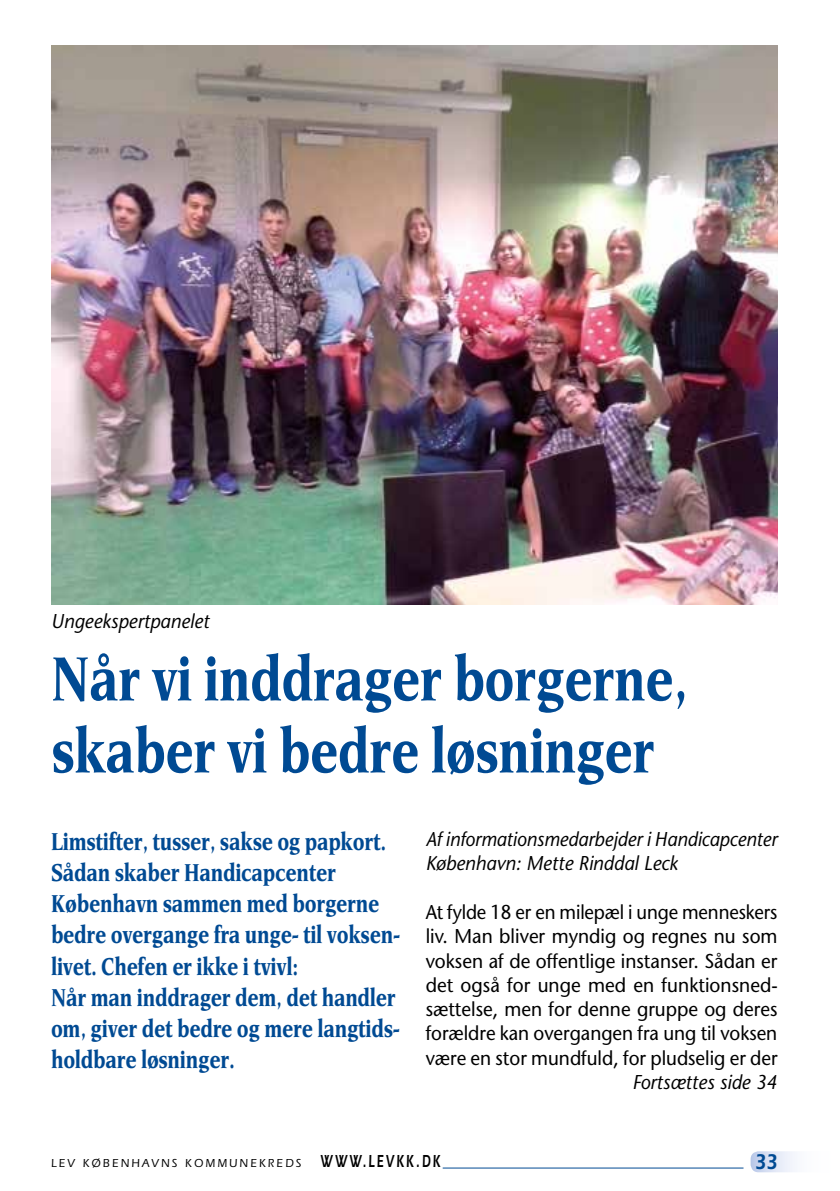
<style>
.page{position:relative;width:840px;height:1191px;background:#fff}
.page>*{position:absolute;margin:0;border:0;box-sizing:border-box;transform-origin:0 0}
.t1{font:700 66px/72px "Esperanto";letter-spacing:-.01em;color:#004a93;scale:.8 1}
.t2{font:700 26px/31.2px "Esperanto";letter-spacing:-.01em;color:#004a93;scale:.8 1}
.t3{font:600 22px "ITC Eras LT";color:#004a93;scale:.8 1}
.t4{font:20px/24.2px "Stone Sans LT";color:#000;text-align:justify;scale:.93 1}
.t5{font:italic 20px/24.2px "Stone Sans LT";color:#000;scale:.94 1}
.t6{font:italic 20px "Stone Sans LT";color:#000;scale:.95 1}
.t7{font:500 12px "ITC Eras LT";letter-spacing:.2em;color:#000;scale:.95 1}
.s1{font-weight:600;font-size:18px}
</style>
<div class="page">
<svg style="left:750px;top:1151px;width:45px;height:21px"></svg>
<hr style="left:442px;top:1167px;width:301px;height:1px;background:#004a93">
<img style="left:51px;top:45px;width:726px;height:559px">
<p class="t6" style="left:51px;top:609px;width:168px">Ungeekspertpanelet</p>
<h1 class="t1" style="left:51px;top:642px;width:796px">Når vi inddrager borgerne, skaber vi bedre løsninger</h1>
<p class="t2" style="left:51px;top:825px;width:437px">Limstifter, tusser, sakse og papkort.<br>Sådan skaber Handicapcenter<br>København sammen med borgerne bedre overgange fra unge- til voksen&shy;livet. Chefen er ikke i tvivl:<br>Når man inddrager dem, det handler om, giver det bedre og mere langtids&shy;holdbare løsninger.</p>
<p class="t5" style="left:425px;top:827px;width:375px">Af informationsmedarbejder i Handicapcenter<br>København: Mette Rinddal Leck</p>
<p class="t4" style="left:425px;top:900px;width:380px">At fylde 18 er en milepæl i unge menneskers liv. Man bliver myndig og regnes nu som voksen af de offentlige instanser. Sådan er det også for unge med en funktionsned&shy;sættelse, men for denne gruppe og deres forældre kan overgangen fra ung til voksen være en stor mundfuld, for pludselig er der</p>
<p class="t6" style="left:632px;top:1070px;width:154px">Fortsættes side 34</p>
<p class="t7" style="left:51px;top:1156px;width:411px">LEV KØBENHAVNS KOMMUNEKREDS <span class="s1">WWW.LEVKK.DK</span></p>
<p class="t3" style="left:754px;top:1148px;width:29px">33</p>
</div>
